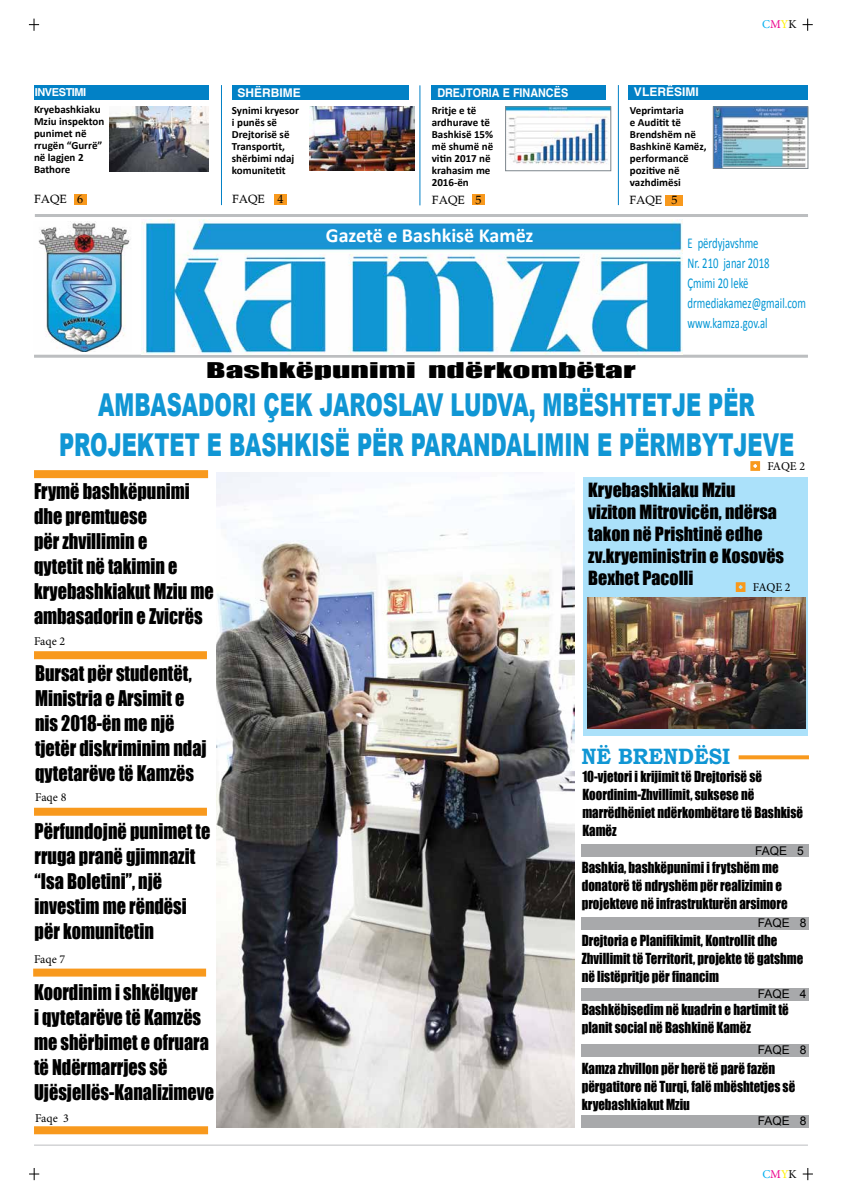
<style>
.page{position:relative;width:842px;height:1191px;background:#fff}
.page>*{position:absolute;margin:0;border:0;box-sizing:border-box;transform-origin:0 0}
.t1{font:900 31.5px/40px "Arial";color:#1096d4;text-align:center;scale:.67 1}
.t2{font:700 22.2px "Bookman Old Style";color:#1096d4;scale:.91 1}
.t3{font:700 20px "Calibri";color:#fff}
.t4{font:19.9px/25px "Impact";color:#000;scale:.91 1}
.t5{font:19.9px "Impact";color:#000;scale:1.78 1}
.t6{font:18px/22px "Impact";color:#000}
.t7{font:15px/20.1px "Calibri";color:#0095d4;scale:.71 1}
.t8{font:14px/18px "Impact";color:#000;scale:.91 1}
.t9{font:12px "Minion Pro";color:#000}
.t10{font:12px "Arial";color:#000}
.t11{font:12px "Palatino";color:#000}
.t12{font:700 12px "Helvetica";color:#fff;scale:.9 1}
.t13{font:700 12px "Helvetica";color:#fff}
.t14{font:12px "Minion Pro";color:#00aeef}
.t15{font:700 11px/12px "Calibri";color:#000}
.t16{font:700 11px "Helvetica";letter-spacing:-.04em;color:#fff}
.s1{color:#ec008c}
.s2{color:#fff200}
.s3{color:#000}
</style>
<div class="page">
<hr style="left:34px;top:1144px;width:774px;height:1px;background:#bcbec0">
<div style="left:583px;top:477px;width:225px;height:259px;background:#abe1fa"></div>
<div style="left:34px;top:85px;width:174px;height:15px;background:#0281c6"></div>
<div style="left:232px;top:85px;width:177px;height:15px;background:#0281c6"></div>
<div style="left:432px;top:85px;width:174px;height:15px;background:#0281c6"></div>
<div style="left:629px;top:85px;width:179px;height:15px;background:#0281c6"></div>
<hr style="left:221px;top:85px;width:1px;height:120px;background:#0281c6">
<hr style="left:419px;top:85px;width:1px;height:120px;background:#0281c6">
<hr style="left:618px;top:85px;width:1px;height:120px;background:#0281c6">
<hr style="left:34px;top:355px;width:774px;height:3px;background:#bcbec0">
<div style="left:34px;top:470px;width:174px;height:8px;background:#f8991d"></div>
<div style="left:74px;top:194px;width:12px;height:10px;background:#f8991d"></div>
<div style="left:274px;top:194px;width:13px;height:11px;background:#f8991d"></div>
<div style="left:472px;top:195px;width:13px;height:10px;background:#f8991d"></div>
<div style="left:666px;top:195px;width:17px;height:11px;background:#f8991d"></div>
<hr style="left:35px;top:214px;width:773px;height:3px;background:#bcbec0">
<img style="left:38px;top:221px;width:93px;height:131px">
<img style="left:141px;top:220px;width:541px;height:134px">
<div style="left:34px;top:651px;width:173px;height:8px;background:#f8991d"></div>
<svg style="left:739px;top:755px;width:70px;height:4px"></svg>
<div style="left:34px;top:807px;width:173px;height:8px;background:#f8991d"></div>
<div style="left:33px;top:968px;width:173px;height:8px;background:#f8991d"></div>
<div style="left:34px;top:1126px;width:174px;height:8px;background:#f8991d"></div>
<div style="left:750px;top:461px;width:10px;height:10px;border:8px solid #f8991d"></div>
<svg style="left:29px;top:19px;width:10px;height:12px"></svg>
<svg style="left:802px;top:19px;width:11px;height:12px"></svg>
<svg style="left:29px;top:1168px;width:10px;height:12px"></svg>
<svg style="left:803px;top:1168px;width:10px;height:12px"></svg>
<img style="left:507px;top:109px;width:102px;height:55px">
<div style="left:505px;top:107px;width:106px;height:64px;border:1px solid #7d868c"></div>
<img style="left:309px;top:107px;width:105px;height:64px">
<div style="left:736px;top:582px;width:9px;height:10px;border:8px solid #f8991d"></div>
<img style="left:715px;top:109px;width:91px;height:57px">
<div style="left:713px;top:107px;width:95px;height:61px;border:1px solid #7d868c"></div>
<div style="left:581px;top:844px;width:228px;height:13px;background:#a8a9ab"></div>
<div style="left:581px;top:1114px;width:228px;height:13px;background:#a8a9ab"></div>
<div style="left:581px;top:1044px;width:228px;height:12px;background:#a8a9ab"></div>
<div style="left:581px;top:917px;width:228px;height:13px;background:#a8a9ab"></div>
<div style="left:581px;top:988px;width:228px;height:12px;background:#a8a9ab"></div>
<img style="left:588px;top:597px;width:217px;height:131px">
<img style="left:216px;top:473px;width:359px;height:654px">
<img style="left:109px;top:107px;width:99px;height:64px">
<p class="t16" style="left:35px;top:86px;width:53px">INVESTIMI</p>
<p class="t13" style="left:237px;top:85px;width:65px">SHËRBIME</p>
<p class="t12" style="left:437px;top:85px;width:147px">DREJTORIA E FINANCËS</p>
<p class="t13" style="left:634px;top:85px;width:66px">VLERËSIMI</p>
<p class="t15" style="left:34px;top:103px;width:72px">Kryebashkiaku<br>Mziu inspekton punimet në rrugën “Gurrë” në lagjen 2<br>Bathore</p>
<p class="t15" style="left:232px;top:105px;width:69px">Synimi kryesor i punës së<br>Drejtorisë së<br>Transportit, shërbimi ndaj komunitetit</p>
<p class="t15" style="left:432px;top:105px;width:63px">Rritje e të ardhurave të<br>Bashkisë 15% më shumë në vitin 2017 në krahasim me<br>2016-ën</p>
<p class="t15" style="left:630px;top:105px;width:78px">Veprimtaria<br>e Auditit të<br>Brendshëm në<br>Bashkinë Kamëz, performancë pozitive në vazhdimësi</p>
<p class="t11" style="left:34px;top:192px;width:50px">FAQE 6</p>
<p class="t11" style="left:232px;top:192px;width:53px">FAQE 4</p>
<p class="t11" style="left:432px;top:192px;width:51px">FAQE 5</p>
<p class="t11" style="left:629px;top:192px;width:50px">FAQE 5</p>
<p class="t14" style="left:762px;top:16px;width:36px">C<span class="s1">M</span><span class="s2">Y</span><span class="s3">K</span></p>
<h3 class="t3" style="left:326px;top:223px;width:209px">Gazetë e Bashkisë Kamëz</h3>
<h3 class="t5" style="left:206px;top:355px;width:243px">Bashkëpunimi ndërkombëtar</h3>
<p class="t7" style="left:688px;top:233px;width:168px">E përdyjavshme<br>Nr. 210 janar 2018<br>Çmimi 20 lekë drmediakamez@gmail.com www.kamza.gov.al</p>
<h1 class="t1" style="left:59px;top:384px;width:1099px">AMBASADORI ÇEK JAROSLAV LUDVA, MBËSHTETJE PËR<br>PROJEKTET E BASHKISË PËR PARANDALIMIN E PËRMBYTJEVE</h1>
<h3 class="t4" style="left:34px;top:478px;width:199px">Frymë bashkëpunimi dhe premtuese<br>për zhvillimin e<br>qytetit në takimin e kryebashkiakut Mziu me ambasadorin e Zvicrës</h3>
<p class="t9" style="left:34px;top:633px;width:33px">Faqe 2</p>
<h3 class="t4" style="left:35px;top:659px;width:190px">Bursat për studentët,<br>Ministria e Arsimit e nis 2018-ën me një tjetër diskriminim ndaj qytetarëve të Kamzës</h3>
<p class="t9" style="left:35px;top:788px;width:33px">Faqe 8</p>
<h3 class="t4" style="left:35px;top:817px;width:195px">Përfundojnë punimet te rruga pranë gjimnazit “Isa Boletini”, një investim me rëndësi për komunitetin</h3>
<p class="t9" style="left:34px;top:951px;width:33px">Faqe 7</p>
<h3 class="t4" style="left:34px;top:979px;width:199px">Koordinim i shkëlqyer<br>i qytetarëve të Kamzës me shërbimet e ofruara të Ndërmarrjes së<br>Ujësjellës-Kanalizimeve</h3>
<p class="t9" style="left:35px;top:1110px;width:35px">Faqe 3</p>
<p class="t9" style="left:767px;top:457px;width:39px">FAQE 2</p>
<p class="t6" style="left:588px;top:479px;width:197px">Kryebashkiaku Mziu viziton Mitrovicën, ndërsa takon në Prishtinë edhe zv.kryeministrin e Kosovës<br>Bexhet Pacolli</p>
<p class="t9" style="left:753px;top:579px;width:39px">FAQE 2</p>
<h2 class="t2" style="left:581px;top:740px;width:165px">NË BRENDËSI</h2>
<p class="t8" style="left:582px;top:766px;width:244px">10-vjetori i krijimit të Drejtorisë së<br>Koordinim-Zhvillimit, suksese në marrëdhëniet ndërkombëtare të Bashkisë<br>Kamëz</p>
<p class="t8" style="left:582px;top:858px;width:228px">Bashkia, bashkëpunimi i frytshëm me donatorë të ndryshëm për realizimin e projekteve në infrastrukturën arsimore</p>
<p class="t8" style="left:582px;top:931px;width:245px">Drejtoria e Planifikimit, Kontrollit dhe<br>Zhvillimit të Territorit, projekte të gatshme në listëpritje për financim</p>
<p class="t8" style="left:582px;top:1000px;width:229px">Bashkëbisedim në kuadrin e hartimit të planit social në Bashkinë Kamëz</p>
<p class="t8" style="left:582px;top:1059px;width:236px">Kamza zhvillon për herë të parë fazën përgatitore në Turqi, falë mbështetjes së kryebashkiakut Mziu</p>
<p class="t10" style="left:755px;top:842px;width:50px">FAQE 5</p>
<p class="t10" style="left:758px;top:915px;width:50px">FAQE 8</p>
<p class="t10" style="left:758px;top:985px;width:50px">FAQE 4</p>
<p class="t10" style="left:758px;top:1041px;width:50px">FAQE 8</p>
<p class="t10" style="left:758px;top:1112px;width:50px">FAQE 8</p>
<p class="t14" style="left:762px;top:1165px;width:36px">C<span class="s1">M</span><span class="s2">Y</span><span class="s3">K</span></p>
</div>
